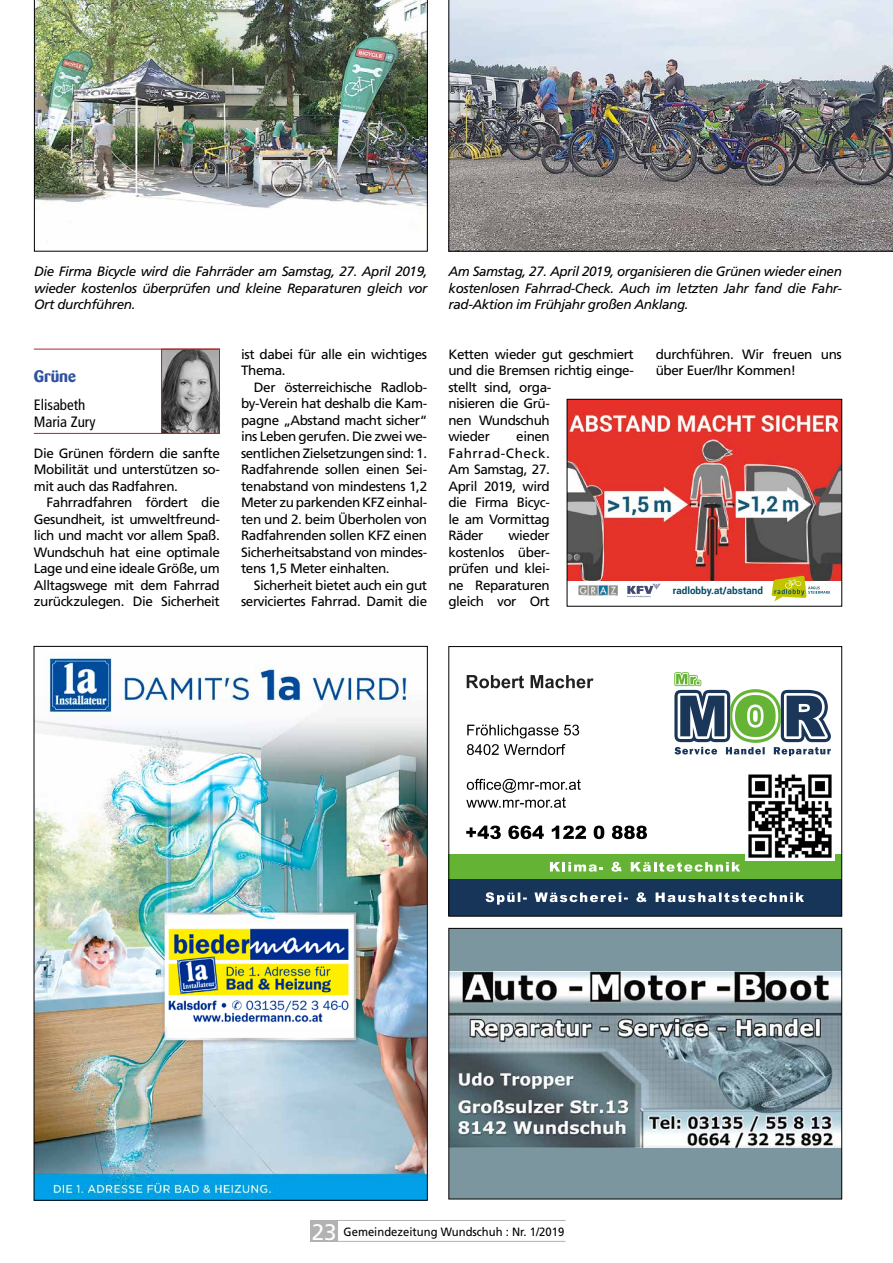
<style>
.page{position:relative;width:893px;height:1263px;background:#fff}
.page>*{position:absolute;margin:0;border:0;box-sizing:border-box;transform-origin:0 0}
.t1{font:700 16.5px "Barmeno";color:#2f52a0}
.t2{font:condensed 15px/16.5px "Frutiger LT Std";color:#000}
.t3{font:13.5px/16.5px "Frutiger LT Std";letter-spacing:-.03em;color:#000;text-align:justify}
.t4{font:italic 13.5px/16.5px "Frutiger LT Std";letter-spacing:-.03em;color:#000;text-align:justify}
.t5{font:12px "Frutiger LT Std";color:#000;scale:.94 1}
.t6{font:700 9.9px "Roboto";color:#064c67}
.s1{font-size:22.5px;color:#fff}
</style>
<div class="page">
<div style="left:310px;top:1220px;width:28px;height:22px;background:#b3b2b2"></div>
<hr style="left:310px;top:1220px;width:256px;height:1px;background:#b3b2b2">
<hr style="left:310px;top:1241px;width:256px;height:1px;background:#b3b2b2">
<img style="left:36px;top:656px;width:390px;height:542px">
<img style="left:165px;top:925px;width:187px;height:101px">
<div style="left:449px;top:928px;width:393px;height:271px;background:#7b969e"></div>
<img style="left:451px;top:971px;width:389px;height:177px">
<div style="left:449px;top:928px;width:393px;height:271px;border:1px solid #000"></div>
<svg style="left:674px;top:672px;width:157px;height:84px"></svg>
<div style="left:449px;top:878px;width:393px;height:38px;background:#173558"></div>
<div style="left:449px;top:854px;width:393px;height:24px;background:#64b334"></div>
<svg style="left:550px;top:862px;width:53px;height:10px"></svg>
<svg style="left:611px;top:862px;width:11px;height:10px"></svg>
<svg style="left:631px;top:862px;width:109px;height:10px"></svg>
<svg style="left:486px;top:892px;width:318px;height:13px"></svg>
<svg style="left:467px;top:675px;width:126px;height:13px"></svg>
<svg style="left:467px;top:724px;width:112px;height:14px"></svg>
<svg style="left:466px;top:825px;width:181px;height:14px"></svg>
<svg style="left:466px;top:779px;width:115px;height:29px"></svg>
<svg style="left:467px;top:744px;width:98px;height:11px"></svg>
<img style="left:745px;top:774px;width:89px;height:87px">
<div style="left:449px;top:646px;width:393px;height:270px;border:1px solid #000"></div>
<img style="left:449px;top:0;width:444px;height:251px">
<img style="left:34px;top:0;width:394px;height:251px">
<img style="left:163px;top:351px;width:55px;height:81px">
<div style="left:161px;top:349px;width:59px;height:85px;border:1px solid #af2623"></div>
<hr style="left:34px;top:349px;width:186px;height:1px;background:#af2623">
<hr style="left:34px;top:433px;width:186px;height:1px;background:#af2623">
<svg style="left:628px;top:583px;width:33px;height:15px"></svg>
<svg style="left:627px;top:584px;width:34px;height:13px"></svg>
<img style="left:569px;top:401px;width:271px;height:180px">
<svg style="left:772px;top:576px;width:58px;height:25px"></svg>
<img style="left:578px;top:585px;width:39px;height:10px">
<div style="left:567px;top:399px;width:275px;height:207px;border:1px solid #000"></div>
<p class="t4" style="left:34px;top:263px;width:395px">Die Firma Bicycle wird die Fahrräder am Samstag, 27. April 2019, wieder kostenlos überprüfen und kleine Reparaturen gleich vor Ort durchführen.</p>
<p class="t1" style="left:34px;top:366px;width:44px">Grüne</p>
<p class="t2" style="left:34px;top:397px;width:63px">Elisabeth<br>Maria Zury</p>
<p class="t3" style="left:34px;top:445px;width:188px">Die Grünen fördern die sanfte Mobilität und unterstützen so&shy;mit auch das Radfahren.</p>
<p class="t3" style="left:34px;top:494px;width:188px;text-indent:13px">Fahrradfahren fördert die Gesundheit, ist umweltfreund&shy;lich und macht vor allem Spaß.<br>Wundschuh hat eine optimale Lage und eine ideale Größe, um Alltagswege mit dem Fahrrad zurückzulegen. Die Sicherheit</p>
<p class="t3" style="left:241px;top:346px;width:188px">ist dabei für alle ein wichtiges<br>Thema.</p>
<p class="t3" style="left:241px;top:379px;width:188px;text-indent:13px">Der österreichische Radlob&shy;by-Verein hat deshalb die Kam&shy;pagne „Abstand macht sicher“ ins Leben gerufen. Die zwei we&shy;sentlichen Zielsetzungen sind: 1.<br>Radfahrende sollen einen Sei&shy;tenabstand von mindestens 1,2<br>Meter zu parkenden KFZ einhal&shy;ten und 2. beim Überholen von Radfahrenden sollen KFZ einen Sicherheitsabstand von mindes&shy;tens 1,5 Meter einhalten.</p>
<p class="t3" style="left:241px;top:577px;width:188px;text-align:right">Sicherheit bietet auch ein gut serviciertes Fahrrad. Damit die</p>
<p class="t4" style="left:449px;top:263px;width:395px">Am Samstag, 27. April 2019, organisieren die Grünen wieder einen kostenlosen Fahrrad-Check. Auch im letzten Jahr fand die Fahr&shy;rad-Aktion im Frühjahr großen Anklang.</p>
<p class="t3" style="left:448px;top:346px;width:187px;text-align:left">Ketten wieder gut geschmiert und die Bremsen richtig einge&shy;stellt sind, orga-<br>nisieren die Grü-<br>nen Wundschuh<br>wieder</p>
<p class="t3" style="left:448px;top:428px;width:103px;text-indent:68px">einen Fahrrad-Check.<br>Am Samstag, 27.<br>April 2019, wird die Firma Bicyc&shy;le am Vormittag Räder</p>
<p class="t3" style="left:448px;top:527px;width:103px;text-indent:60px">wieder kostenlos über&shy;prüfen und klei&shy;ne Reparaturen gleich vor Ort</p>
<p class="t3" style="left:656px;top:346px;width:188px">durchführen. Wir freuen uns über Euer/Ihr Kommen!</p>
<p class="t6" style="left:673px;top:583px;width:92px">radlobby.at/abstand</p>
<p class="t5" style="left:312px;top:1224px;width:270px"><span class="s1">23</span> Gemeindezeitung Wundschuh : Nr. 1/2019</p>
</div>
